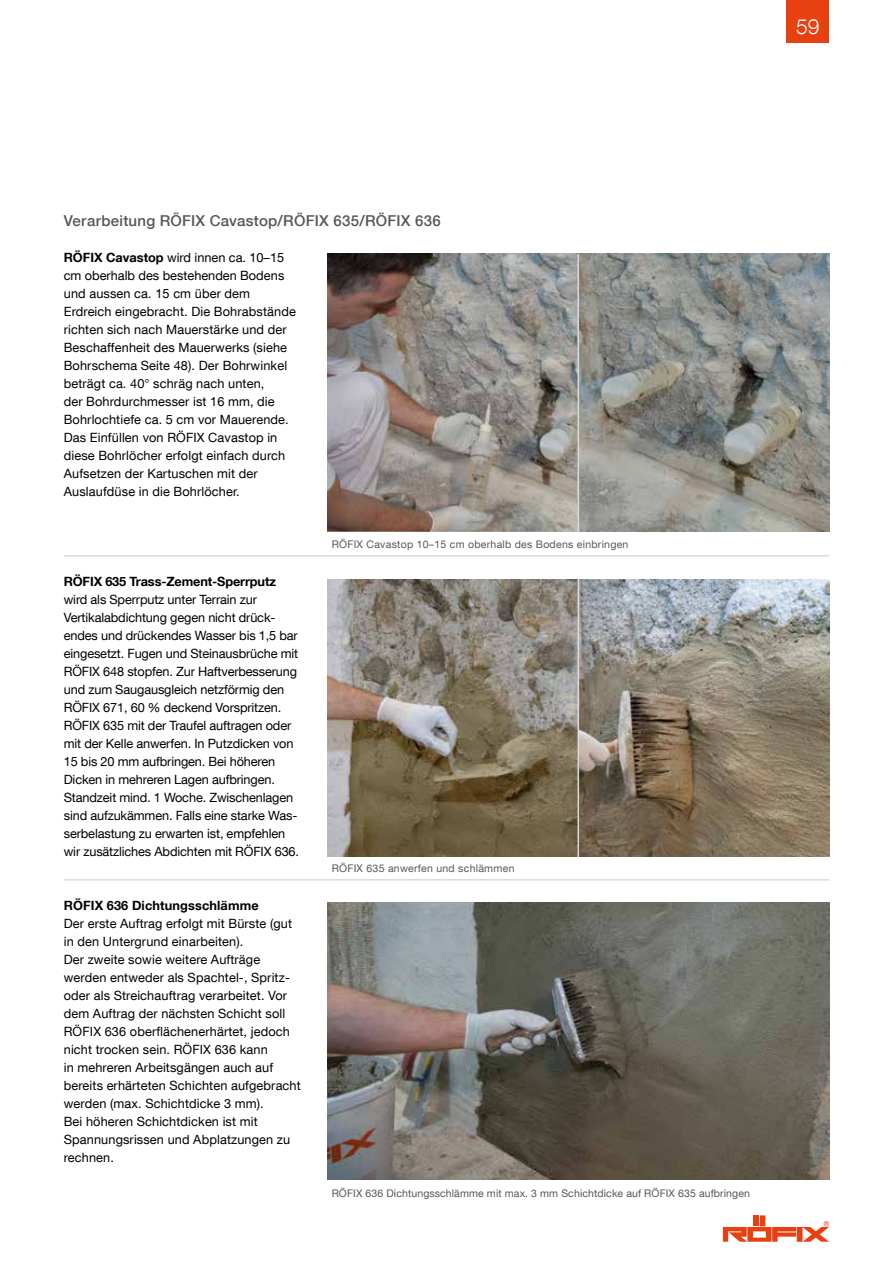
<style>
.page{position:relative;width:893px;height:1263px;background:#fff}
.page>*{position:absolute;margin:0;border:0;box-sizing:border-box;transform-origin:0 0}
.t1{font:300 21px "Helvetica Neue LT Com";color:#fff}
.t2{font:500 15px "Helvetica Neue LT Com";letter-spacing:.02em;color:#575756}
.t3{font:12.75px/18px "Helvetica Neue LT Com";letter-spacing:.01em;color:#000}
.t4{font:12.75px/18px "Helvetica Neue LT Com";letter-spacing:-.01em;color:#000}
.t5{font:700 12.75px "Helvetica Neue LT Com";letter-spacing:-.01em;color:#000}
.t6{font:700 12.75px "Helvetica Neue LT Com";letter-spacing:.01em;color:#000}
.t7{font:10.5px "Helvetica Neue LT Com";letter-spacing:.025em;color:#575756}
.s1{font-weight:700}
</style>
<div class="page">
<div style="left:787px;top:0;width:42px;height:43px;background:#e74011"></div>
<div style="left:760px;top:1215px;width:5px;height:11px;background:#e74011"></div>
<div style="left:753px;top:1215px;width:6px;height:11px;background:#e74011"></div>
<svg style="left:723px;top:1221px;width:106px;height:21px"></svg>
<img style="left:327px;top:254px;width:502px;height:278px">
<img style="left:327px;top:579px;width:502px;height:278px">
<img style="left:327px;top:902px;width:502px;height:278px">
<hr style="left:64px;top:555px;width:765px;height:1px;background:#dadada">
<hr style="left:64px;top:879px;width:765px;height:1px;background:#dadada">
<hr style="left:578px;top:254px;width:1px;height:278px;background:#dadada">
<hr style="left:578px;top:579px;width:1px;height:278px;background:#dadada">
<h1 class="t1" style="left:796px;top:13px;width:25px">59</h1>
<p class="t2" style="left:64px;top:211px;width:379px">Verarbeitung RÖFIX Cavastop/RÖFIX 635/RÖFIX 636</p>
<p class="t3" style="left:64px;top:248px;width:234px"><span class="s1">RÖFIX Cavastop</span> wird innen ca. 10–15 cm oberhalb des bestehenden Bodens und aussen ca. 15 cm über dem Erdreich eingebracht. Die Bohrabstände richten sich nach Mauerstärke und der Beschaffenheit des Mauerwerks (siehe Bohrschema Seite 48). Der Bohrwinkel beträgt ca. 40° schräg nach unten,<br>der Bohrdurchmesser ist 16 mm, die Bohrlochtiefe ca. 5 cm vor Mauerende.<br>Das Einfüllen von RÖFIX Cavastop in diese Bohrlöcher erfolgt einfach durch Aufsetzen der Kartuschen mit der Auslaufdüse in die Bohrlöcher.</p>
<p class="t5" style="left:64px;top:573px;width:214px">RÖFIX 635 Trass-Zement-Sperrputz</p>
<p class="t4" style="left:64px;top:590px;width:237px">wird als Sperrputz unter Terrain zur Vertikalabdichtung gegen nicht drück&shy;endes und drückendes Wasser bis 1,5 bar eingesetzt. Fugen und Steinausbrüche mit RÖFIX 648 stopfen. Zur Haftverbesserung und zum Saugausgleich netzförmig den RÖFIX 671, 60 % deckend Vorspritzen.<br>RÖFIX 635 mit der Traufel auftragen oder mit der Kelle anwerfen. In Putzdicken von 15 bis 20 mm aufbringen. Bei höheren Dicken in mehreren Lagen aufbringen.<br>Standzeit mind. 1 Woche. Zwischenlagen sind aufzukämmen. Falls eine starke Was&shy;serbelastung zu erwarten ist, empfehlen wir zusätzliches Abdichten mit RÖFIX 636.</p>
<p class="t6" style="left:64px;top:897px;width:196px">RÖFIX 636 Dichtungsschlämme</p>
<p class="t3" style="left:64px;top:914px;width:239px">Der erste Auftrag erfolgt mit Bürste (gut in den Untergrund einarbeiten).<br>Der zweite sowie weitere Aufträge werden entweder als Spachtel-, Spritz&shy;oder als Streichauftrag verarbeitet. Vor dem Auftrag der nächsten Schicht soll RÖFIX 636 oberflächenerhärtet, jedoch nicht trocken sein. RÖFIX 636 kann<br>in mehreren Arbeitsgängen auch auf bereits erhärteten Schichten aufgebracht werden (max. Schichtdicke 3 mm).<br>Bei höheren Schichtdicken ist mit Spannungsrissen und Abplatzungen zu rechnen.</p>
<p class="t7" style="left:332px;top:538px;width:298px">RÖFIX Cavastop 10–15 cm oberhalb des Bodens einbringen</p>
<p class="t7" style="left:332px;top:862px;width:184px">RÖFIX 635 anwerfen und schlämmen</p>
<p class="t7" style="left:332px;top:1186px;width:420px">RÖFIX 636 Dichtungsschlämme mit max. 3 mm Schichtdicke auf RÖFIX 635 aufbringen</p>
</div>
